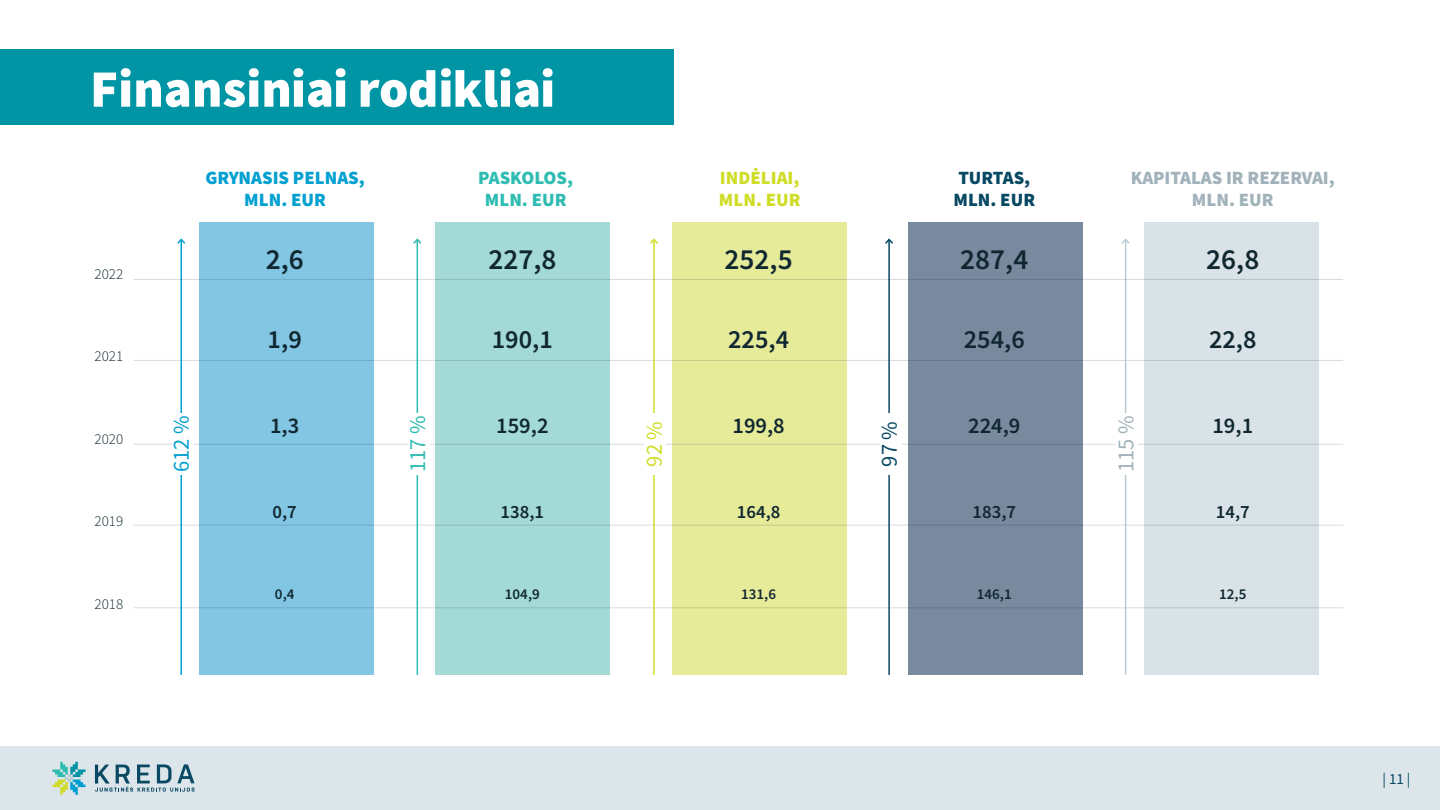
<style>
.page{position:relative;width:1440px;height:810px;background:#fff}
.page>*{position:absolute;margin:0;border:0;box-sizing:border-box;transform-origin:0 0}
.t1{font:52.5px "Source Sans Variable";color:#fff}
.t2{font:29.25px "Source Sans Variable";color:#102730}
.t3{font:26.25px "Source Sans Variable";color:#102730}
.t4{font:22.5px "Source Sans Variable";color:#102730}
.t5{font:22.5px "Source Sans Variable";color:#00a0d0}
.t6{font:22.5px "Source Sans Variable";color:#2fbcb2}
.t7{font:22.5px "Source Sans Variable";color:#a1b2ba}
.t8{font:22.5px "Source Sans Variable";color:#d0dd28}
.t9{font:22.5px "Source Sans Variable";color:#074863}
.t10{font:18.75px/21.8px "Source Sans Variable";color:#a1b2ba;text-align:center}
.t11{font:18.75px/21.8px "Source Sans Variable";color:#00a0d0;text-align:center}
.t12{font:18.75px "Source Sans Variable";color:#102730}
.t13{font:18.75px/21.8px "Source Sans Variable";color:#2fbcb2;text-align:center}
.t14{font:18.75px/21.8px "Source Sans Variable";color:#d0dd28}
.t15{font:18.75px/21.8px "Source Sans Variable";color:#074863}
.t16{font:15px "Source Sans Variable";color:#102730}
.t17{font:15px "Source Sans Variable";color:#074863}
</style>
<div class="page">
<div style="left:0;top:747px;width:1440px;height:63px;background:#dce5e9"></div>
<svg style="left:53px;top:762px;width:33px;height:33px"></svg>
<svg style="left:95px;top:764px;width:100px;height:28px"></svg>
<div style="left:0;top:49px;width:674px;height:75px;background:#0095a5"></div>
<div style="left:199px;top:223px;width:175px;height:452px;background:#82c6e3"></div>
<div style="left:435px;top:223px;width:175px;height:452px;background:#a3dad5"></div>
<div style="left:672px;top:223px;width:174px;height:452px;background:#e6eb9a"></div>
<div style="left:908px;top:223px;width:175px;height:452px;background:#798a9f"></div>
<div style="left:1144px;top:223px;width:175px;height:452px;background:#d9e2e6"></div>
<hr style="left:133px;top:607px;width:1210px;height:1px;background:#9aa5b6">
<hr style="left:133px;top:525px;width:1210px;height:1px;background:#9aa5b6">
<hr style="left:133px;top:444px;width:1210px;height:1px;background:#9aa5b6">
<hr style="left:133px;top:360px;width:1210px;height:1px;background:#9aa5b6">
<hr style="left:180px;top:240px;width:2px;height:435px;background:#00a0d0">
<svg style="left:177px;top:238px;width:9px;height:7px"></svg>
<div style="left:172px;top:413px;width:21px;height:62px;background:#fff"></div>
<hr style="left:417px;top:240px;width:1px;height:435px;background:#2fbcb2">
<svg style="left:413px;top:238px;width:9px;height:7px"></svg>
<div style="left:408px;top:413px;width:21px;height:62px;background:#fff"></div>
<hr style="left:653px;top:240px;width:2px;height:435px;background:#d0dd28">
<svg style="left:650px;top:238px;width:8px;height:7px"></svg>
<div style="left:645px;top:413px;width:21px;height:62px;background:#fff"></div>
<hr style="left:888px;top:240px;width:2px;height:435px;background:#074863">
<svg style="left:885px;top:238px;width:8px;height:7px"></svg>
<div style="left:880px;top:413px;width:21px;height:62px;background:#fff"></div>
<hr style="left:1125px;top:240px;width:1px;height:435px;background:#b9cbd4">
<svg style="left:1121px;top:238px;width:9px;height:7px"></svg>
<div style="left:1116px;top:413px;width:22px;height:62px;background:#fff"></div>
<hr style="left:133px;top:279px;width:1210px;height:1px;background:#9aa5b6">
<h1 class="t1" style="left:90px;top:58px;width:467px">Finansiniai rodikliai</h1>
<p class="t16" style="left:94px;top:265px;width:30px">2022</p>
<p class="t16" style="left:94px;top:347px;width:30px">2021</p>
<p class="t16" style="left:94px;top:430px;width:30px">2020</p>
<p class="t16" style="left:94px;top:512px;width:30px">2019</p>
<p class="t16" style="left:94px;top:595px;width:30px">2018</p>
<p class="t11" style="left:205px;top:167px;width:161px">GRYNASIS PELNAS,<br>MLN. EUR</p>
<p class="t13" style="left:478px;top:167px;width:96px">PASKOLOS,<br>MLN. EUR</p>
<p class="t14" style="left:719px;top:167px;width:83px">INDĖLIAI,<br>MLN. EUR</p>
<p class="t15" style="left:953px;top:167px;width:83px">TURTAS,<br>MLN. EUR</p>
<p class="t10" style="left:1131px;top:167px;width:206px">KAPITALAS IR REZERVAI,<br>MLN. EUR</p>
<h2 class="t2" style="left:266px;top:241px;width:40px">2,6</h2>
<h2 class="t2" style="left:488px;top:241px;width:70px">227,8</h2>
<h2 class="t2" style="left:725px;top:241px;width:70px">252,5</h2>
<h2 class="t2" style="left:960px;top:241px;width:70px">287,4</h2>
<h2 class="t2" style="left:1206px;top:241px;width:55px">26,8</h2>
<h3 class="t3" style="left:268px;top:323px;width:36px">1,9</h3>
<h3 class="t3" style="left:492px;top:323px;width:63px">190,1</h3>
<h3 class="t3" style="left:728px;top:323px;width:63px">225,4</h3>
<h3 class="t3" style="left:964px;top:323px;width:63px">254,6</h3>
<h3 class="t3" style="left:1209px;top:323px;width:49px">22,8</h3>
<h3 class="t5" style="left:168px;top:472px;width:58px;rotate:-90deg">612 %</h3>
<h3 class="t6" style="left:404px;top:472px;width:58px;rotate:-90deg">117 %</h3>
<h3 class="t8" style="left:641px;top:467px;width:47px;rotate:-90deg">92 %</h3>
<h3 class="t9" style="left:876px;top:467px;width:47px;rotate:-90deg">97 %</h3>
<h3 class="t7" style="left:1112px;top:472px;width:58px;rotate:-90deg">115 %</h3>
<h3 class="t4" style="left:270px;top:412px;width:31px">1,3</h3>
<h3 class="t4" style="left:496px;top:412px;width:54px">159,2</h3>
<h3 class="t4" style="left:732px;top:412px;width:54px">199,8</h3>
<h3 class="t4" style="left:968px;top:412px;width:54px">224,9</h3>
<h3 class="t4" style="left:1212px;top:412px;width:42px">19,1</h3>
<p class="t12" style="left:273px;top:501px;width:26px">0,7</p>
<p class="t12" style="left:501px;top:501px;width:45px">138,1</p>
<p class="t12" style="left:737px;top:501px;width:45px">164,8</p>
<p class="t12" style="left:973px;top:501px;width:45px">183,7</p>
<p class="t12" style="left:1216px;top:501px;width:36px">14,7</p>
<p class="t16" style="left:275px;top:585px;width:21px">0,4</p>
<p class="t16" style="left:505px;top:585px;width:36px">104,9</p>
<p class="t16" style="left:741px;top:585px;width:36px">131,6</p>
<p class="t16" style="left:977px;top:585px;width:36px">146,1</p>
<p class="t16" style="left:1219px;top:585px;width:29px">12,5</p>
<p class="t17" style="left:1382px;top:770px;width:30px">| 11 |</p>
</div>
